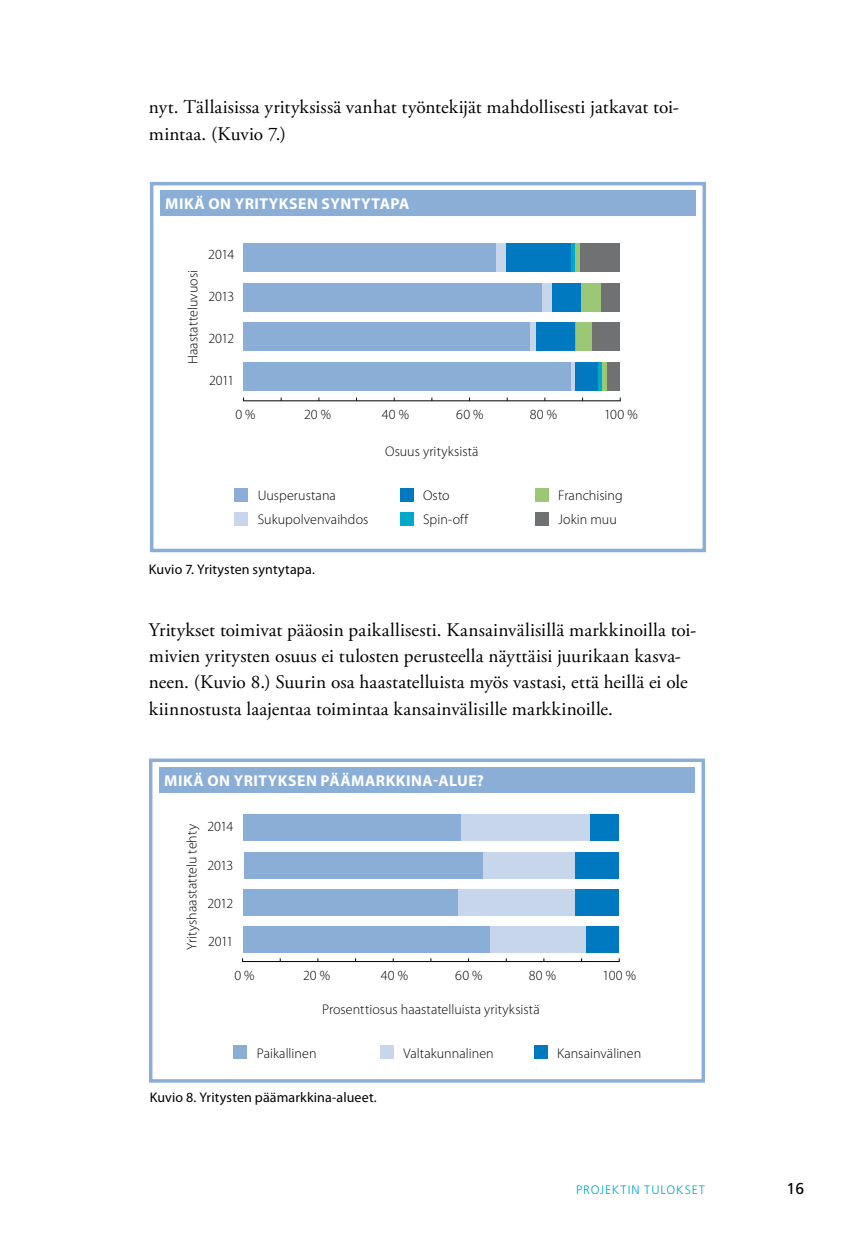
<style>
.page{position:relative;width:854px;height:1241px;background:#fff}
.page>*{position:absolute;margin:0;border:0;box-sizing:border-box;transform-origin:0 0}
.t1{font:19.25px/26.2px "Adobe Garamond Pro";letter-spacing:.005em;color:#000}
.t2{font:700 15.75px "Myriad Pro";letter-spacing:.03em;color:#fff}
.t3{font:15.75px "Frutiger";color:#000}
.t4{font:14.88px "Myriad Pro";color:#000}
.t5{font:300 14px "Myriad Pro";letter-spacing:.005em;color:#000}
.t6{font:14px "Myriad Pro";letter-spacing:.01em;color:#000}
.t7{font:13.83px "Myriad Pro";color:#000}
.t8{font:300 12.25px "Frutiger";letter-spacing:.07em;color:#00a9c9}
</style>
<div class="page">
<div style="left:150px;top:182px;width:555px;height:370px;background:#fff;border:4px solid #8baed7"></div>
<div style="left:160px;top:191px;width:534px;height:25px;background:#8baed7"></div>
<div style="left:580px;top:243px;width:39px;height:29px;background:#707172"></div>
<div style="left:600px;top:283px;width:19px;height:28px;background:#707172"></div>
<div style="left:591px;top:322px;width:28px;height:29px;background:#707172"></div>
<div style="left:606px;top:362px;width:13px;height:28px;background:#707172"></div>
<div style="left:575px;top:243px;width:5px;height:29px;background:#9bc776"></div>
<div style="left:580px;top:283px;width:20px;height:28px;background:#9bc776"></div>
<div style="left:575px;top:322px;width:16px;height:29px;background:#9bc776"></div>
<hr style="left:602px;top:362px;width:4px;height:28px;background:#9bc776">
<div style="left:570px;top:243px;width:5px;height:29px;background:#00a9c9"></div>
<div style="left:597px;top:362px;width:5px;height:28px;background:#00a9c9"></div>
<div style="left:506px;top:243px;width:64px;height:29px;background:#0079c0"></div>
<div style="left:551px;top:283px;width:29px;height:28px;background:#0079c0"></div>
<div style="left:535px;top:322px;width:40px;height:29px;background:#0079c0"></div>
<div style="left:575px;top:362px;width:22px;height:28px;background:#0079c0"></div>
<div style="left:496px;top:243px;width:10px;height:29px;background:#c8d6ec"></div>
<div style="left:541px;top:283px;width:10px;height:28px;background:#c8d6ec"></div>
<div style="left:530px;top:322px;width:5px;height:29px;background:#c8d6ec"></div>
<div style="left:570px;top:362px;width:5px;height:28px;background:#c8d6ec"></div>
<div style="left:243px;top:243px;width:253px;height:29px;background:#8baed7"></div>
<div style="left:243px;top:283px;width:298px;height:28px;background:#8baed7"></div>
<div style="left:243px;top:322px;width:287px;height:29px;background:#8baed7"></div>
<div style="left:243px;top:362px;width:327px;height:28px;background:#8baed7"></div>
<hr style="left:243px;top:400px;width:377px;height:1px;background:#000">
<div style="left:235px;top:488px;width:13px;height:13px;background:#8baed7"></div>
<div style="left:400px;top:488px;width:13px;height:13px;background:#0079c0"></div>
<div style="left:535px;top:488px;width:13px;height:13px;background:#9bc776"></div>
<div style="left:235px;top:512px;width:13px;height:13px;background:#c8d6ec"></div>
<div style="left:400px;top:512px;width:13px;height:13px;background:#00a9c9"></div>
<div style="left:535px;top:512px;width:13px;height:13px;background:#707172"></div>
<div style="left:149px;top:758px;width:555px;height:324px;background:#fff;border:4px solid #8baed7"></div>
<div style="left:159px;top:767px;width:534px;height:25px;background:#8baed7"></div>
<hr style="left:242px;top:960px;width:377px;height:1px;background:#000">
<div style="left:234px;top:1045px;width:13px;height:13px;background:#8baed7"></div>
<div style="left:380px;top:1045px;width:13px;height:13px;background:#c8d6ec"></div>
<div style="left:534px;top:1045px;width:13px;height:13px;background:#0079c0"></div>
<div style="left:589px;top:814px;width:29px;height:27px;background:#0079c0"></div>
<div style="left:574px;top:851px;width:44px;height:27px;background:#0079c0"></div>
<div style="left:574px;top:888px;width:44px;height:27px;background:#0079c0"></div>
<div style="left:585px;top:925px;width:33px;height:27px;background:#0079c0"></div>
<div style="left:460px;top:814px;width:129px;height:27px;background:#c8d6ec"></div>
<div style="left:482px;top:851px;width:92px;height:27px;background:#c8d6ec"></div>
<div style="left:458px;top:888px;width:116px;height:27px;background:#c8d6ec"></div>
<div style="left:490px;top:925px;width:95px;height:27px;background:#c8d6ec"></div>
<div style="left:244px;top:814px;width:216px;height:27px;background:#8baed7"></div>
<div style="left:244px;top:851px;width:238px;height:27px;background:#8baed7"></div>
<div style="left:244px;top:888px;width:214px;height:27px;background:#8baed7"></div>
<div style="left:244px;top:925px;width:246px;height:27px;background:#8baed7"></div>
<p class="t1" style="left:149px;top:95px;width:531px">nyt. Tällaisissa yrityksissä vanhat työntekijät mahdollisesti jatkavat toi&shy;mintaa. (Kuvio 7.)</p>
<p class="t2" style="left:165px;top:195px;width:246px">MIKÄ ON YRITYKSEN SYNTYTAPA</p>
<p class="t5" style="left:184px;top:364px;width:96px;rotate:-90deg">Haastatteluvuosi</p>
<p class="t5" style="left:208px;top:246px;width:27px">2014</p>
<p class="t5" style="left:208px;top:288px;width:27px">2013</p>
<p class="t5" style="left:208px;top:330px;width:27px">2012</p>
<p class="t5" style="left:209px;top:372px;width:27px">2011</p>
<p class="t5" style="left:235px;top:406px;width:22px">0 %</p>
<p class="t5" style="left:304px;top:406px;width:28px">20 %</p>
<p class="t5" style="left:381px;top:406px;width:29px">40 %</p>
<p class="t5" style="left:385px;top:443px;width:95px">Osuus yrityksistä</p>
<p class="t5" style="left:456px;top:406px;width:29px">60 %</p>
<p class="t5" style="left:529px;top:406px;width:29px">80 %</p>
<p class="t5" style="left:604px;top:406px;width:35px">100 %</p>
<p class="t4" style="left:239px;top:410px;width:9px">0</p>
<p class="t4" style="left:311px;top:410px;width:17px">20</p>
<p class="t4" style="left:386px;top:410px;width:17px">40</p>
<p class="t4" style="left:461px;top:410px;width:17px">60</p>
<p class="t4" style="left:537px;top:410px;width:17px">80</p>
<p class="t4" style="left:608px;top:410px;width:24px">100</p>
<p class="t5" style="left:258px;top:486px;width:80px">Uusperustana</p>
<p class="t5" style="left:423px;top:486px;width:28px">Osto</p>
<p class="t5" style="left:558px;top:486px;width:66px">Franchising</p>
<p class="t5" style="left:258px;top:510px;width:112px">Sukupolvenvaihdos</p>
<p class="t5" style="left:423px;top:510px;width:47px">Spin-off</p>
<p class="t5" style="left:558px;top:510px;width:60px">Jokin muu</p>
<p class="t6" style="left:149px;top:560px;width:167px">Kuvio 7. Yritysten syntytapa.</p>
<p class="t1" style="left:149px;top:617px;width:549px">Yritykset toimivat pääosin paikallisesti. Kansainvälisillä markkinoilla toi&shy;mivien yritysten osuus ei tulosten perusteella näyttäisi juurikaan kasva&shy;neen. (Kuvio 8.) Suurin osa haastatelluista myös vastasi, että heillä ei ole kiinnostusta laajentaa toimintaa kansainvälisille markkinoille.</p>
<p class="t2" style="left:164px;top:771px;width:321px">MIKÄ ON YRITYKSEN PÄÄMARKKINA-ALUE?</p>
<p class="t5" style="left:207px;top:818px;width:27px">2014</p>
<p class="t5" style="left:207px;top:856px;width:27px">2013</p>
<p class="t5" style="left:207px;top:894px;width:27px">2012</p>
<p class="t5" style="left:208px;top:932px;width:27px">2011</p>
<p class="t5" style="left:234px;top:966px;width:22px">0 %</p>
<p class="t5" style="left:303px;top:966px;width:28px">20 %</p>
<p class="t5" style="left:380px;top:966px;width:29px">40 %</p>
<p class="t5" style="left:322px;top:1000px;width:219px">Prosenttiosus haastatelluista yrityksistä</p>
<p class="t5" style="left:183px;top:949px;width:127px;rotate:-90deg">Yrityshaastattelu tehty</p>
<p class="t5" style="left:455px;top:966px;width:29px">60 %</p>
<p class="t5" style="left:528px;top:966px;width:29px">80 %</p>
<p class="t5" style="left:602px;top:966px;width:35px">100 %</p>
<p class="t7" style="left:240px;top:969px;width:9px">0</p>
<p class="t7" style="left:311px;top:969px;width:16px">20</p>
<p class="t7" style="left:386px;top:969px;width:16px">40</p>
<p class="t7" style="left:461px;top:969px;width:16px">60</p>
<p class="t7" style="left:536px;top:969px;width:16px">80</p>
<p class="t7" style="left:608px;top:969px;width:23px">100</p>
<p class="t5" style="left:257px;top:1044px;width:61px">Paikallinen</p>
<p class="t5" style="left:403px;top:1044px;width:92px">Valtakunnalinen</p>
<p class="t5" style="left:557px;top:1044px;width:86px">Kansainvälinen</p>
<p class="t6" style="left:150px;top:1088px;width:228px">Kuvio 8. Yritysten päämarkkina-alueet.</p>
<p class="t8" style="left:576px;top:1182px;width:37px">PROJEKT</p>
<p class="t8" style="left:627px;top:1182px;width:57px">IN TULOKSET</p>
<p class="t3" style="left:786px;top:1178px;width:19px">16</p>
</div>
